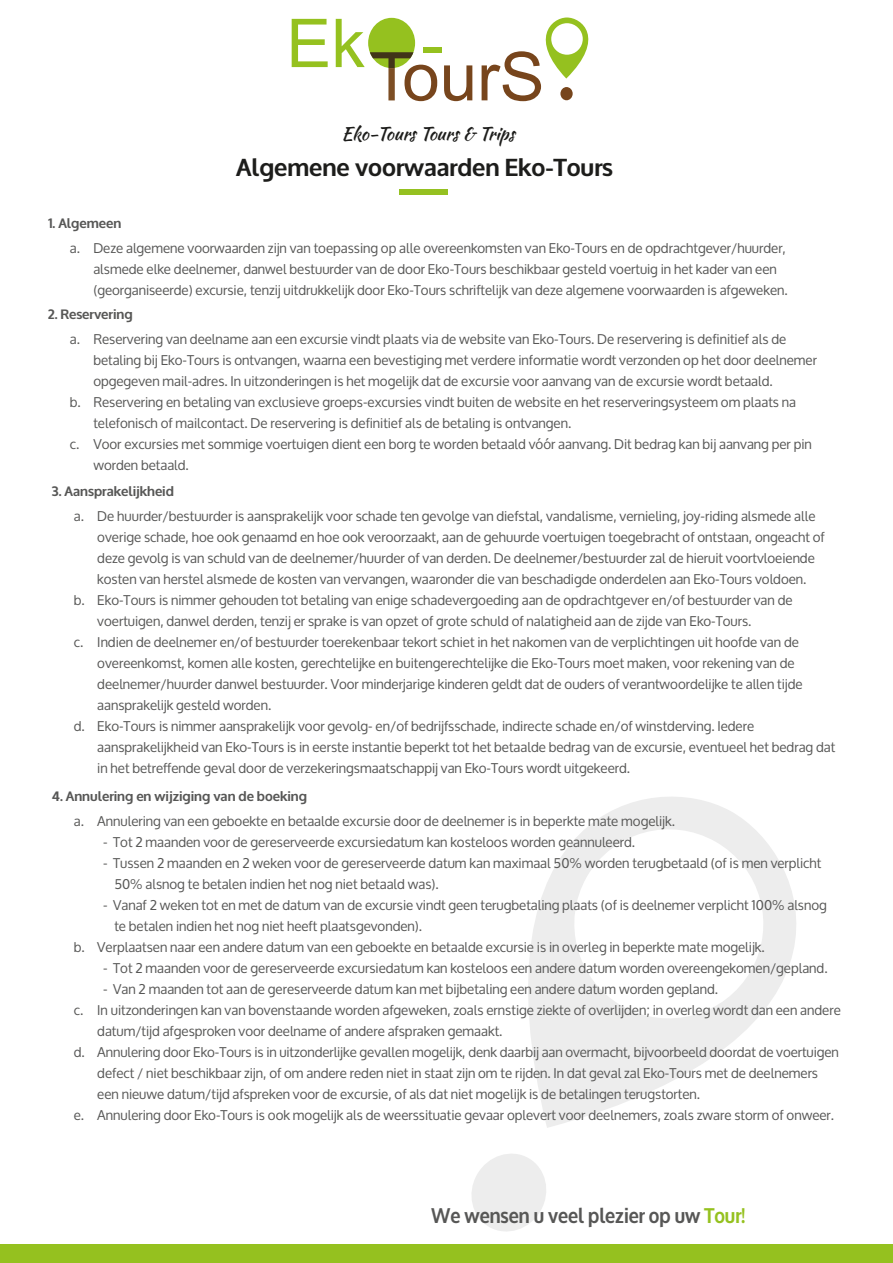
<style>
.page{position:relative;width:893px;height:1263px;background:#fff}
.page>*{position:absolute;margin:0;border:0;box-sizing:border-box;transform-origin:0 0}
.t1{font:700 24.3px "Oxygen";color:#1d1d1b}
.t2{font:700 21px "Oxygen";color:#575756;scale:.88 1}
.t3{font:18px "Kaushan Script";letter-spacing:-.01em;color:#1d1d1b}
.t4{font:13.5px/21px "Oxygen";color:#575756}
.t5{font:700 13.5px "Oxygen";color:#575756}
.s1{color:#95c11f}
</style>
<div class="page">
<svg style="left:528px;top:797px;width:268px;height:331px"></svg>
<svg style="left:472px;top:1154px;width:74px;height:78px"></svg>
<div style="left:399px;top:190px;width:48px;height:5px;background:#95c121"></div>
<svg style="left:292px;top:19px;width:36px;height:48px"></svg>
<div style="left:423px;top:47px;width:18px;height:6px;background:#95c11f"></div>
<svg style="left:444px;top:65px;width:28px;height:36px"></svg>
<svg style="left:482px;top:17px;width:107px;height:84px"></svg>
<svg style="left:336px;top:19px;width:101px;height:82px"></svg>
<div style="left:0;top:1244px;width:893px;height:19px;background:#95c11f"></div>
<h3 class="t3" style="left:341px;top:120px;width:175px">Eko-Tours Tours &amp; Trips</h3>
<h1 class="t1" style="left:236px;top:152px;width:378px">Algemene voorwaarden Eko-Tours</h1>
<p class="t5" style="left:48px;top:214px;width:75px">1. Algemeen</p>
<p class="t4" style="left:93px;top:237px;width:696px;text-indent:-23px">a. Deze algemene voorwaarden zijn van toepassing op alle overeenkomsten van Eko-Tours en de opdrachtgever/huurder, alsmede elke deelnemer, danwel bestuurder van de door Eko-Tours beschikbaar gesteld voertuig in het kader van een (georganiseerde) excursie, tenzij uitdrukkelijk door Eko-Tours schriftelijk van deze algemene voorwaarden is afgeweken.</p>
<p class="t5" style="left:48px;top:306px;width:86px">2. Reservering</p>
<p class="t4" style="left:70px;top:329px;width:12px">a.</p>
<p class="t4" style="left:93px;top:329px;width:725px">Reservering van deelname aan een excursie vindt plaats via de website van Eko-Tours. De reservering is definitief als de betaling bij Eko-Tours is ontvangen, waarna een bevestiging met verdere informatie wordt verzonden op het door deelnemer opgegeven mail-adres. In uitzonderingen is het mogelijk dat de excursie voor aanvang van de excursie wordt betaald.<br>Reservering en betaling van exclusieve groeps-excursies vindt buiten de website en het reserveringsysteem om plaats na telefonisch of mailcontact. De reservering is definitief als de betaling is ontvangen.<br>Voor excursies met sommige voertuigen dient een borg te worden betaald vóór aanvang. Dit bedrag kan bij aanvang per pin worden betaald.</p>
<p class="t5" style="left:52px;top:483px;width:123px">3. Aansprakelijkheid</p>
<p class="t4" style="left:74px;top:506px;width:12px">a.</p>
<p class="t4" style="left:70px;top:392px;width:12px">b.</p>
<p class="t4" style="left:70px;top:434px;width:11px">c.</p>
<p class="t4" style="left:97px;top:506px;width:739px">De huurder/bestuurder is aansprakelijk voor schade ten gevolge van diefstal, vandalisme, vernieling, joy-riding alsmede alle overige schade, hoe ook genaamd en hoe ook veroorzaakt, aan de gehuurde voertuigen toegebracht of ontstaan, ongeacht of deze gevolg is van schuld van de deelnemer/huurder of van derden. De deelnemer/bestuurder zal de hieruit voortvloeiende kosten van herstel alsmede de kosten van vervangen, waaronder die van beschadigde onderdelen aan Eko-Tours voldoen.<br>Eko-Tours is nimmer gehouden tot betaling van enige schadevergoeding aan de opdrachtgever en/of bestuurder van de voertuigen, danwel derden, tenzij er sprake is van opzet of grote schuld of nalatigheid aan de zijde van Eko-Tours.<br>Indien de deelnemer en/of bestuurder toerekenbaar tekort schiet in het nakomen van de verplichtingen uit hoofde van de overeenkomst, komen alle kosten, gerechtelijke en buitengerechtelijke die Eko-Tours moet maken, voor rekening van de deelnemer/huurder danwel bestuurder. Voor minderjarige kinderen geldt dat de ouders of verantwoordelijke te allen tijde aansprakelijk gesteld worden.<br>Eko-Tours is nimmer aansprakelijk voor gevolg- en/of bedrijfsschade, indirecte schade en/of winstderving. Iedere aansprakelijkheid van Eko-Tours is in eerste instantie beperkt tot het betaalde bedrag van de excursie, eventueel het bedrag dat in het betreffende geval door de verzekeringsmaatschappij van Eko-Tours wordt uitgekeerd.</p>
<p class="t5" style="left:52px;top:788px;width:257px">4. Annulering en wijziging van de boeking</p>
<p class="t4" style="left:74px;top:811px;width:12px">a.</p>
<p class="t4" style="left:74px;top:590px;width:12px">b.</p>
<p class="t4" style="left:74px;top:632px;width:11px">c.</p>
<p class="t4" style="left:74px;top:716px;width:12px">d.</p>
<p class="t4" style="left:97px;top:811px;width:579px">Annulering van een geboekte en betaalde excursie door de deelnemer is in beperkte mate mogelijk.</p>
<p class="t4" style="left:103px;top:832px;width:534px">- Tot 2 maanden voor de gereserveerde excursiedatum kan kosteloos worden geannuleerd.</p>
<p class="t4" style="left:114px;top:853px;width:708px;text-indent:-11px">- Tussen 2 maanden en 2 weken voor de gereserveerde datum kan maximaal 50% worden terugbetaald (of is men verplicht<br>50% alsnog te betalen indien het nog niet betaald was).</p>
<p class="t4" style="left:103px;top:895px;width:725px">- Vanaf 2 weken tot en met de datum van de excursie vindt geen terugbetaling plaats (of is deelnemer verplicht 100% alsnog</p>
<p class="t4" style="left:114px;top:916px;width:309px">te betalen indien het nog niet heeft plaatsgevonden).</p>
<p class="t4" style="left:97px;top:937px;width:669px">Verplaatsen naar een andere datum van een geboekte en betaalde excursie is in overleg in beperkte mate mogelijk.</p>
<p class="t4" style="left:103px;top:958px;width:726px">- Tot 2 maanden voor de gereserveerde excursiedatum kan kosteloos een andere datum worden overeengekomen/gepland.</p>
<p class="t4" style="left:97px;top:979px;width:745px;text-indent:6px">- Van 2 maanden tot aan de gereserveerde datum kan met bijbetaling een andere datum worden gepland.<br>In uitzonderingen kan van bovenstaande worden afgeweken, zoals ernstige ziekte of overlijden; in overleg wordt dan een andere datum/tijd afgesproken voor deelname of andere afspraken gemaakt.<br>Annulering door Eko-Tours is in uitzonderlijke gevallen mogelijk, denk daarbij aan overmacht, bijvoorbeeld doordat de voertuigen defect / niet beschikbaar zijn, of om andere reden niet in staat zijn om te rijden. In dat geval zal Eko-Tours met de deelnemers een nieuwe datum/tijd afspreken voor de excursie, of als dat niet mogelijk is de betalingen terugstorten.<br>Annulering door Eko-Tours is ook mogelijk als de weerssituatie gevaar oplevert voor deelnemers, zoals zware storm of onweer.</p>
<p class="t4" style="left:74px;top:937px;width:12px">b.</p>
<p class="t4" style="left:74px;top:1000px;width:11px">c.</p>
<p class="t4" style="left:74px;top:1042px;width:12px">d.</p>
<p class="t4" style="left:74px;top:1105px;width:12px">e.</p>
<h2 class="t2" style="left:432px;top:1203px;width:358px">We wensen u veel plezier op uw <span class="s1">Tour!</span></h2>
</div>
